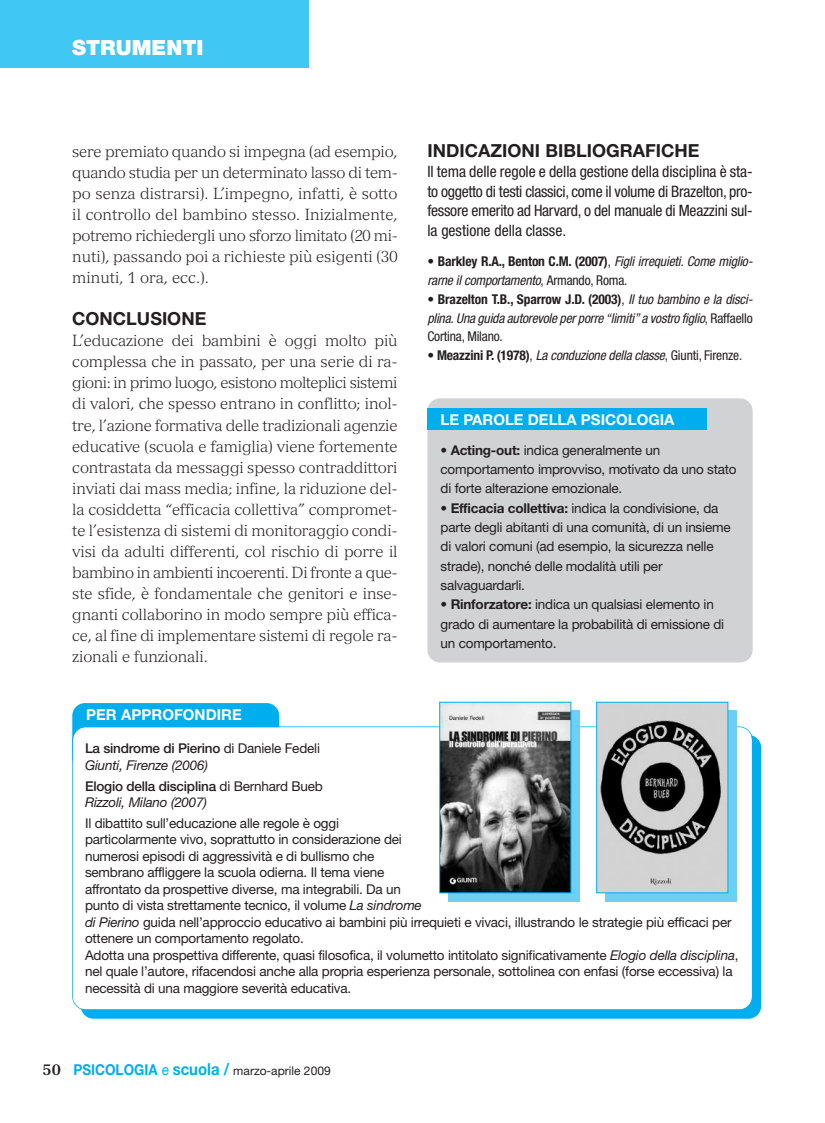
<style>
.page{position:relative;width:825px;height:1123px;background:#fff}
.page>*{position:absolute;margin:0;border:0;box-sizing:border-box;transform-origin:0 0}
.t1{font:900 21px "Helvetica Neue LT Std";color:#fff}
.t2{font:700 18px "Helvetica Neue LT Std";color:#231f20}
.t3{font:300 15.75px/21px "Versailles LT Std";letter-spacing:-.01em;color:#231f20;text-align:justify}
.t4{font:condensed 15.75px/19.5px "Helvetica Neue LT Std";letter-spacing:-.015em;color:#231f20;text-align:justify}
.t5{font:700 15px "Helvetica Neue LT Std";color:#fff}
.t6{font:13.5px/16.5px "Helvetica Neue LT Std";letter-spacing:-.015em;color:#231f20}
.t7{font:italic condensed 13.5px/18.8px "Helvetica Neue LT Std";letter-spacing:-.01em;color:#231f20}
.t8{font:500 13.5px/16.5px "Helvetica Neue LT Std";letter-spacing:-.015em;color:#231f20}
.t9{font:italic 13.5px/16.5px "Helvetica Neue LT Std";letter-spacing:-.015em;color:#231f20}
.t10{font:12px "Helvetica Neue LT Std";color:#231f20}
.s1{font-weight:700;font-style:normal}
.s2{font-style:normal}
.s3{font-weight:700}
.s4{font-weight:500;font-style:normal}
.s5{font-weight:400}
.s6{font-weight:400;font-style:italic}
.s7{font-style:italic}
.s8{font-family:"Versailles LT Std";font-weight:700;font-size:15px}
.s9{font-weight:700;font-size:15px;color:#00aeef}
.s10{font-size:15px;color:#00aeef}
.s11{font-weight:700;font-size:16.5px;color:#00aeef}
</style>
<div class="page">
<div style="left:0;top:0;width:308px;height:68px;background:#40c7f4"></div>
<div style="left:427px;top:398px;width:326px;height:264px;background:#d1d2d4;border-radius:13px"></div>
<div style="left:427px;top:408px;width:279px;height:22px;background:#00aeef"></div>
<div style="left:81px;top:735px;width:680px;height:283px;background:#00aeef;border-radius:13px"></div>
<div style="left:72px;top:703px;width:207px;height:67px;background:#00aeef;border-radius:13px"></div>
<div style="left:73px;top:727px;width:679px;height:282px;background:#fff;border-radius:13px"></div>
<div style="left:72px;top:726px;width:681px;height:284px;border:2px solid #00aeef;border-radius:14px"></div>
<div style="left:448px;top:710px;width:132px;height:192px;background:#6bcff6"></div>
<img style="left:441px;top:704px;width:128px;height:187px">
<div style="left:439px;top:702px;width:132px;height:191px;border:1px solid #00aeef"></div>
<div style="left:605px;top:710px;width:132px;height:192px;background:#6bcff6"></div>
<img style="left:598px;top:704px;width:128px;height:187px">
<div style="left:596px;top:702px;width:132px;height:191px;border:1px solid #00aeef"></div>
<h1 class="t1" style="left:72px;top:40px;width:133px">STRUMENTI</h1>
<p class="t3" style="left:72px;top:143px;width:327px">sere premiato quando si impegna (ad esempio, quando studia per un determinato lasso di tem&shy;po senza distrarsi). L’impegno, infatti, è sotto il controllo del bambino stesso. Inizialmente, potremo richiedergli uno sforzo limitato (20 mi&shy;nuti), passando poi a richieste più esigenti (30 minuti, 1 ora, ecc.).</p>
<h2 class="t2" style="left:72px;top:312px;width:136px">CONCLUSIONE</h2>
<p class="t3" style="left:72px;top:332px;width:327px">L’educazione dei bambini è oggi molto più complessa che in passato, per una serie di ra&shy;gioni: in primo luogo, esistono molteplici sistemi di valori, che spesso entrano in conflitto; inol&shy;tre, l’azione formativa delle tradizionali agenzie educative (scuola e famiglia) viene fortemente contrastata da messaggi spesso contraddittori inviati dai mass media; infine, la riduzione del&shy;la cosiddetta “efficacia collettiva” compromet&shy;te l’esistenza di sistemi di monitoraggio condi&shy;visi da adulti differenti, col rischio di porre il bambino in ambienti incoerenti. Di fronte a que&shy;ste sfide, è fondamentale che genitori e inse&shy;gnanti collaborino in modo sempre più effica&shy;ce, al fine di implementare sistemi di regole ra&shy;zionali e funzionali.</p>
<h2 class="t2" style="left:427px;top:145px;width:274px">INDICAZIONI BIBLIOGRAFICHE</h2>
<p class="t4" style="left:427px;top:163px;width:327px">Il tema delle regole e della gestione della disciplina è sta&shy;to oggetto di testi classici, come il volume di Brazelton, pro&shy;fessore emerito ad Harvard, o del manuale di Meazzini sul&shy;la gestione della classe.</p>
<p class="t7" style="left:427px;top:253px;width:327px"><span class="s1">• Barkley R.A., Benton C.M. (2007)</span><span class="s2">,</span> Figli irrequieti. Come miglio&shy;rarne il comportamento<span class="s2">, Armando, Roma.</span></p>
<p class="t7" style="left:427px;top:291px;width:327px;text-align:justify"><span class="s1">• Brazelton T.B., Sparrow J.D. (2003)</span><span class="s2">,</span> Il tuo bambino e la disci&shy;plina. Una guida autorevole per porre “limiti” a vostro figlio<span class="s2">, Raffaello Cortina, Milano.</span></p>
<p class="t7" style="left:427px;top:347px;width:316px"><span class="s1">• Meazzini P. (1978)</span><span class="s2">,</span> La conduzione della classe<span class="s2">, Giunti, Firenze.</span></p>
<p class="t5" style="left:441px;top:414px;width:235px">LE PAROLE DELLA PSICOLOGIA</p>
<p class="t6" style="left:441px;top:441px;width:298px;line-height:19.4px">• <span class="s3">Acting-out:</span> indica generalmente un comportamento improvviso, motivato da uno stato di forte alterazione emozionale.</p>
<p class="t6" style="left:441px;top:499px;width:291px;line-height:19.4px">• <span class="s3">Efficacia collettiva:</span> indica la condivisione, da parte degli abitanti di una comunità, di un insieme di valori comuni (ad esempio, la sicurezza nelle strade), nonché delle modalità utili per salvaguardarli.</p>
<p class="t6" style="left:441px;top:596px;width:285px;line-height:19.4px">• <span class="s3">Rinforzatore:</span> indica un qualsiasi elemento in grado di aumentare la probabilità di emissione di un comportamento.</p>
<p class="t5" style="left:86px;top:709px;width:157px">PER APPROFONDIRE</p>
<p class="t9" style="left:85px;top:741px;width:236px"><span class="s4">La sindrome di Pierino</span> <span class="s2">di Daniele Fedeli<br></span>Giunti, Firenze (2006)</p>
<p class="t8" style="left:85px;top:778px;width:239px">Elogio della disciplina <span class="s5">di Bernhard Bueb<br></span><span class="s6">Rizzoli, Milano (2007)</span></p>
<p class="t6" style="left:85px;top:816px;width:655px">Il dibattito sull’educazione alle regole è oggi<br>particolarmente vivo, soprattutto in considerazione dei<br>numerosi episodi di aggressività e di bullismo che<br>sembrano affliggere la scuola odierna. Il tema viene<br>affrontato da prospettive diverse, ma integrabili. Da un<br>punto di vista strettamente tecnico, il volume <span class="s7">La sindrome<br>di Pierino</span> guida nell’approccio educativo ai bambini più irrequieti e vivaci, illustrando le strategie più efficaci per ottenere un comportamento regolato.<br>Adotta una prospettiva differente, quasi filosofica, il volumetto intitolato significativamente <span class="s7">Elogio della disciplina</span>, nel quale l’autore, rifacendosi anche alla propria esperienza personale, sottolinea con enfasi (forse eccessiva) la necessità di una maggiore severità educativa.</p>
<p class="t10" style="left:43px;top:1066px;width:290px"><span class="s8">50</span> <span class="s9">PSICOLOGIA</span> <span class="s10">e</span> <span class="s11">scuola /</span> marzo-aprile 2009</p>
</div>
